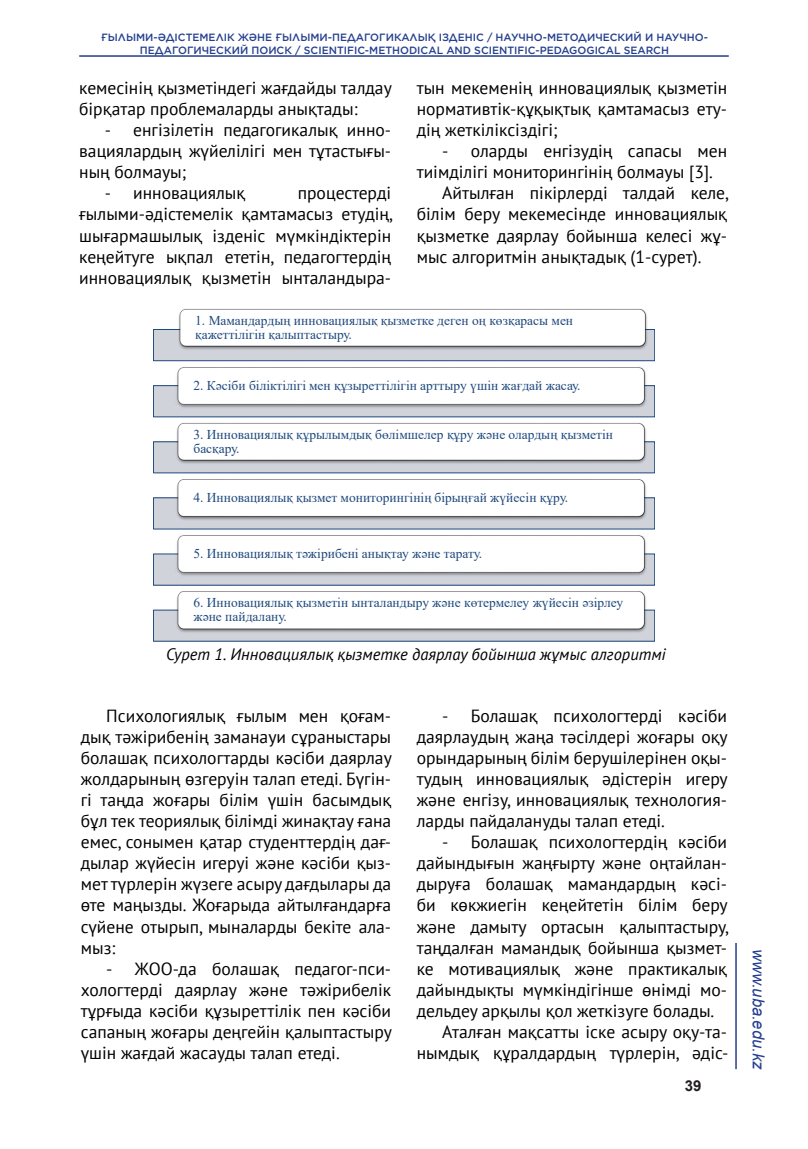
<style>
.page{position:relative;width:808px;height:1149px;background:#fff}
.page>*{position:absolute;margin:0;border:0;box-sizing:border-box;transform-origin:0 0}
.t1{font:17.55px/21px "PT Sans";color:#000;text-align:justify}
.t2{font:italic 16.5px "PT Sans";color:#000}
.t3{font:italic 16.5px "Arial";color:#253f8e}
.t4{font:700 15px "Arial";color:#231f20}
.t5{font:13.5px/13.8px "Times New Roman";color:#1f497d}
.t6{font:500 10.5px/12.6px "Gotham";color:#253f8e;text-align:center}
</style>
<div class="page">
<hr style="left:79px;top:55px;width:650px;height:2px;background:#253f8e">
<hr style="left:735px;top:942px;width:2px;height:126px;background:#253f8e">
<div style="left:153px;top:329px;width:502px;height:31px;background:#cccfd7"></div>
<div style="left:153px;top:329px;width:502px;height:32px;border:1px solid #1f497d"></div>
<img style="left:176px;top:308px;width:473px;height:41px">
<div style="left:153px;top:385px;width:502px;height:32px;background:#cccfd7"></div>
<img style="left:175px;top:367px;width:472px;height:41px">
<div style="left:153px;top:441px;width:502px;height:31px;background:#cccfd7"></div>
<img style="left:175px;top:422px;width:472px;height:41px">
<div style="left:153px;top:497px;width:502px;height:32px;background:#cccfd7"></div>
<img style="left:175px;top:479px;width:472px;height:41px">
<div style="left:153px;top:553px;width:502px;height:32px;background:#cccfd7"></div>
<img style="left:175px;top:535px;width:472px;height:41px">
<div style="left:153px;top:610px;width:502px;height:31px;background:#cccfd7"></div>
<img style="left:175px;top:591px;width:472px;height:41px">
<p class="t6" style="left:101px;top:31px;width:608px">ҒЫЛЫМИ-ӘДІСТЕМЕЛІК ЖӘНЕ ҒЫЛЫМИ-ПЕДАГОГИКАЛЫҚ ІЗДЕНІС / НАУЧНО-МЕТОДИЧЕСКИЙ И НАУЧНО-<br>ПЕДАГОГИЧЕСКИЙ ПОИСК / SCIENTIFIC-METHODICAL AND SCIENTIFIC-PEDAGOGICAL SEARCH</p>
<p class="t1" style="left:79px;top:77px;width:314px">кемесінің қызметіндегі жағдайды талдау бірқатар проблемаларды анықтады:</p>
<p class="t1" style="left:79px;top:119px;width:313px;text-indent:26px">- енгізілетін педагогикалық инно&shy;вациялардың жүйелілігі мен тұтастығы&shy;ның болмауы;</p>
<p class="t1" style="left:105px;top:182px;width:142px">- инновациялық</p>
<p class="t1" style="left:79px;top:182px;width:315px;text-indent:219px">процестерді ғылыми-әдістемелік қамтамасыз етудің, шығармашылық ізденіс мүмкіндіктерін кеңейтуге ықпал ететін, педагогтердің инновациялық қызметін ынталандыра-</p>
<p class="t1" style="left:417px;top:77px;width:312px">тын мекеменің инновациялық қызметін нормативтік-құқықтық қамтамасыз ету&shy;дің жеткіліксіздігі;</p>
<p class="t1" style="left:442px;top:140px;width:286px">- оларды енгізудің сапасы мен</p>
<p class="t1" style="left:417px;top:161px;width:298px">тиімділігі мониторингінің болмауы [3].</p>
<p class="t1" style="left:442px;top:182px;width:288px">Айтылған пікірлерді талдай келе,</p>
<p class="t1" style="left:417px;top:203px;width:312px">білім беру мекемесінде инновациялық</p>
<p class="t1" style="left:417px;top:224px;width:312px">қызметке даярлау бойынша келесі жұ-</p>
<p class="t1" style="left:417px;top:245px;width:286px">мыс алгоритмін анықтадық (1-сурет).</p>
<p class="t5" style="left:195px;top:313px;width:379px">1. Мамандардың инновациялық қызметке деген оң көзқарасы мен қажеттілігін қалыптастыру.</p>
<p class="t5" style="left:193px;top:378px;width:389px">2. Кәсіби біліктілігі мен құзыреттілігін арттыру үшін жағдай жасау.</p>
<p class="t5" style="left:193px;top:427px;width:421px">3. Инновациялық құрылымдық бөлімшелер құру және олардың қызметін басқару.</p>
<p class="t5" style="left:193px;top:490px;width:376px">4. Инновациялық қызмет мониторингінің бірыңғай жүйесін құру.</p>
<p class="t5" style="left:193px;top:546px;width:290px">5. Инновациялық тәжірибені анықтау және тарату.</p>
<p class="t5" style="left:193px;top:595px;width:431px">6. Инновациялық қызметін ынталандыру және көтермелеу жүйесін әзірлеу және пайдалану.</p>
<p class="t2" style="left:166px;top:643px;width:501px">Сурет 1. Инновациялық қызметке даярлау бойынша жұмыс алгоритмі</p>
<p class="t1" style="left:81px;top:704px;width:313px;text-indent:26px">Психологиялық ғылым мен қоғам&shy;дық тәжірибенің заманауи сұраныстары болашақ психологтарды кәсіби даярлау жолдарының өзгеруін талап етеді. Бүгін&shy;гі таңда жоғары білім үшін басымдық бұл тек теориялық білімді жинақтау ғана емес, сонымен қатар студенттердің дағ&shy;дылар жүйесін игеруі және кәсіби қыз&shy;мет түрлерін жүзеге асыру дағдылары да өте маңызды. Жоғарыда айтылғандарға сүйене отырып, мыналарды бекіте ала&shy;мыз:</p>
<p class="t1" style="left:81px;top:957px;width:313px;text-indent:26px">- ЖОО-да болашақ педагог-пси&shy;хологтерді даярлау және тәжірибелік тұрғыда кәсіби құзыреттілік пен кәсіби сапаның жоғары деңгейін қалыптастыру үшін жағдай жасауды талап етеді.</p>
<p class="t1" style="left:417px;top:704px;width:313px;text-indent:26px">- Болашақ психологтерді кәсіби даярлаудың жаңа тәсілдері жоғары оқу орындарының білім берушілерінен оқы&shy;тудың инновациялық әдістерін игеру және енгізу, инновациялық технология&shy;ларды пайдалануды талап етеді.</p>
<p class="t1" style="left:442px;top:830px;width:286px">- Болашақ психологтердің кәсіби</p>
<p class="t1" style="left:417px;top:851px;width:312px">дайындығын жаңғырту және оңтайлан-</p>
<p class="t1" style="left:417px;top:873px;width:312px">дыруға болашақ мамандардың кәсі-</p>
<p class="t1" style="left:417px;top:894px;width:313px">би көкжиегін кеңейтетін білім беру</p>
<p class="t1" style="left:417px;top:915px;width:313px">және дамыту ортасын қалыптастыру,</p>
<p class="t1" style="left:417px;top:936px;width:312px">таңдалған мамандық бойынша қызмет-</p>
<p class="t1" style="left:417px;top:957px;width:312px">ке мотивациялық және практикалық</p>
<p class="t1" style="left:417px;top:978px;width:312px">дайындықты мүмкіндігінше өнімді мо-</p>
<p class="t1" style="left:417px;top:999px;width:299px">дельдеу арқылы қол жеткізуге болады.</p>
<p class="t1" style="left:442px;top:1020px;width:286px">Аталған мақсатты іске асыру оқу-та-</p>
<p class="t1" style="left:417px;top:1041px;width:313px">нымдық құралдардың түрлерін, әдіс-</p>
<p class="t4" style="left:685px;top:1074px;width:18px">39</p>
<p class="t3" style="left:769px;top:948px;width:122px;rotate:90deg">www.uba.edu.kz</p>
</div>
